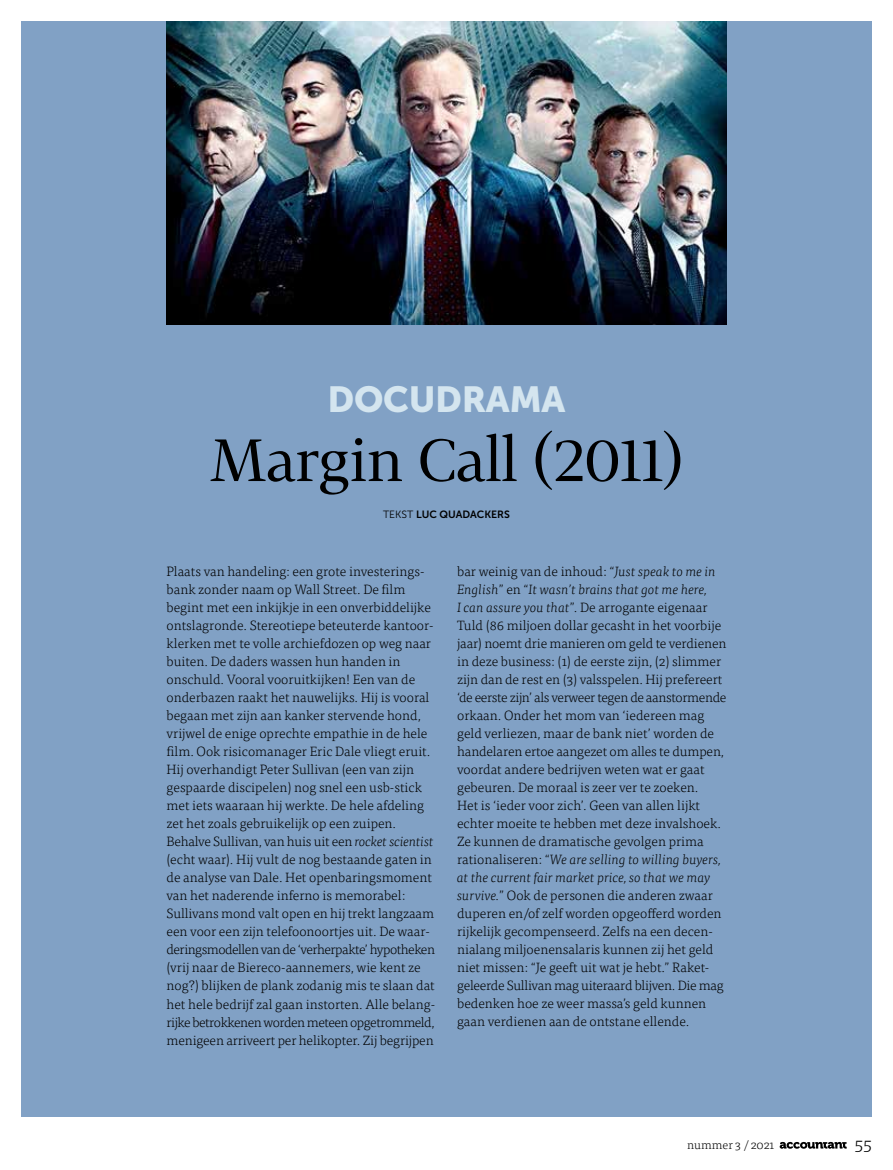
<style>
.page{position:relative;width:893px;height:1170px;background:#fff}
.page>*{position:absolute;margin:0;border:0;box-sizing:border-box;transform-origin:0 0}
.t1{font:58.5px "Tabac G2";letter-spacing:-.01em;color:#000}
.t2{font:36px "Museo Sans 900";letter-spacing:-.01em;color:#d4e5ef}
.t3{font:300 18px "Tisa Pro";color:#000}
.t4{font:300 13.5px/18px "Tisa Pro";color:#000}
.t5{font:300 12px "Tisa Pro";color:#000}
.t6{font:10.5px "Museo Sans 700";color:#000}
.s1{font-family:"Museo Sans 300"}
.s2{font-style:italic}
</style>
<div class="page">
<svg style="left:780px;top:1141px;width:67px;height:7px"></svg>
<div style="left:21px;top:21px;width:851px;height:1095px;background:#81a1c5"></div>
<img style="left:167px;top:21px;width:559px;height:303px">
<h2 class="t2" style="left:328px;top:379px;width:239px">DOCUDRAMA</h2>
<h1 class="t1" style="left:210px;top:420px;width:475px">Margin Call (2011)</h1>
<p class="t6" style="left:383px;top:508px;width:128px"><span class="s1">TEKST</span> LUC QUADACKERS</p>
<p class="t4" style="left:167px;top:562px;width:270px">Plaats van handeling: een grote investerings&shy;bank zonder naam op Wall Street. De film begint met een inkijkje in een onverbiddelijke ontslagronde. Stereotiepe beteuterde kantoor&shy;klerken met te volle archiefdozen op weg naar buiten. De daders wassen hun handen in onschuld. Vooral vooruitkijken! Een van de onderbazen raakt het nauwelijks. Hij is vooral begaan met zijn aan kanker stervende hond, vrijwel de enige oprechte empathie in de hele film. Ook risicomanager Eric Dale vliegt eruit.<br>Hij overhandigt Peter Sullivan (een van zijn gespaarde discipelen) nog snel een usb-stick met iets waaraan hij werkte. De hele afdeling zet het zoals gebruikelijk op een zuipen.<br>Behalve Sullivan, van huis uit een <span class="s2">rocket scientist </span>(echt waar). Hij vult de nog bestaande gaten in de analyse van Dale. Het openbaringsmoment van het naderende inferno is memorabel:<br>Sullivans mond valt open en hij trekt langzaam een voor een zijn telefoonoortjes uit. De waar&shy;deringsmodellen van de ‘verherpakte’ hypotheken (vrij naar de Biereco-aannemers, wie kent ze nog?) blijken de plank zodanig mis te slaan dat het hele bedrijf zal gaan instorten. Alle belang&shy;rijke betrokkenen worden meteen opgetrommeld, menigeen arriveert per helikopter. Zij begrijpen</p>
<p class="t4" style="left:457px;top:562px;width:271px">bar weinig van de inhoud: “<span class="s2">Just speak to me in English</span>” en “<span class="s2">It wasn’t brains that got me here,<br>I can assure you that</span>”. De arrogante eigenaar Tuld (86 miljoen dollar gecasht in het voorbije jaar) noemt drie manieren om geld te verdienen in deze business: (1) de eerste zijn, (2) slimmer zijn dan de rest en (3) valsspelen. Hij prefereert ‘de eerste zijn’ als verweer tegen de aanstormende orkaan. Onder het mom van ‘iedereen mag geld verliezen, maar de bank niet’ worden de handelaren ertoe aangezet om alles te dumpen, voordat andere bedrijven weten wat er gaat gebeuren. De moraal is zeer ver te zoeken.<br>Het is ‘ieder voor zich’. Geen van allen lijkt echter moeite te hebben met deze invalshoek.<br>Ze kunnen de dramatische gevolgen prima rationaliseren: “<span class="s2">We are selling to willing buyers, at the current fair market price, so that we may survive.</span>” Ook de personen die anderen zwaar duperen en/of zelf worden opgeofferd worden rijkelijk gecompenseerd. Zelfs na een decen&shy;nialang miljoenensalaris kunnen zij het geld niet missen: “Je geeft uit wat je hebt.” Raket&shy;geleerde Sullivan mag uiteraard blijven. Die mag bedenken hoe ze weer massa’s geld kunnen gaan verdienen aan de ontstane ellende.</p>
<p class="t5" style="left:687px;top:1135px;width:89px">nummer 3 / 2021</p>
<h3 class="t3" style="left:854px;top:1130px;width:19px">55</h3>
</div>
